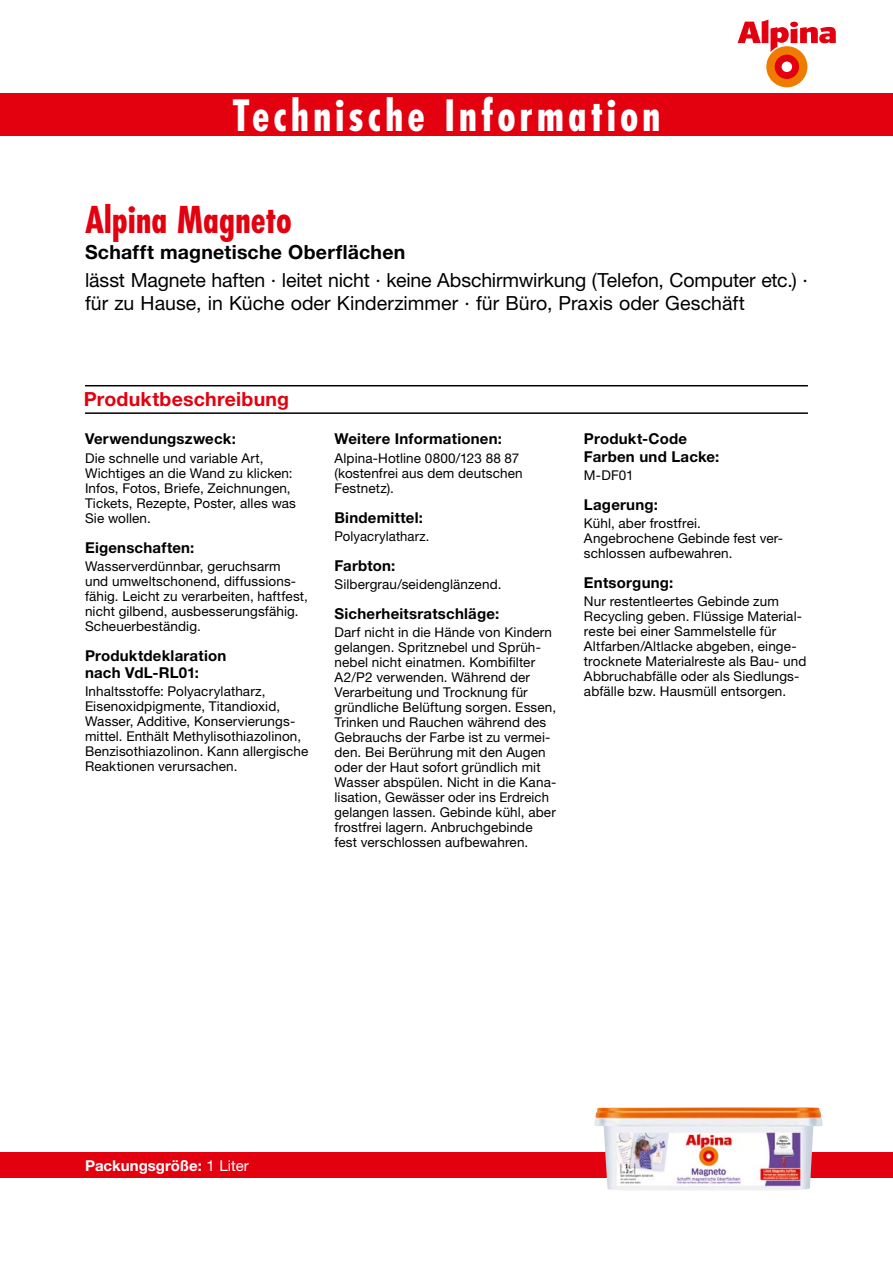
<style>
.page{position:relative;width:893px;height:1263px;background:#fff}
.page>*{position:absolute;margin:0;border:0;box-sizing:border-box;transform-origin:0 0}
.t1{font:700 condensed 42px "Futura Std";letter-spacing:.095em;color:#fff}
.t2{font:700 condensed 36px "Futura LT";letter-spacing:.005em;color:#e3000f}
.t3{font:19.5px/22.5px "Helvetica Neue LT Std";letter-spacing:-.005em;color:#000}
.t4{font:700 19.5px "Helvetica Neue LT Std";letter-spacing:.01em;color:#000}
.t5{font:700 19.5px "Helvetica Neue LT Std";letter-spacing:.01em;color:#e3000f}
.t6{font:700 15px/17.2px "Helvetica Neue LT Std";letter-spacing:.015em;color:#000}
.t7{font:700 15px "Helvetica Neue LT Std";color:#fff}
.t8{font:13.5px/15px "Helvetica Neue LT Std";letter-spacing:.01em;color:#000}
.s1{font-weight:400}
</style>
<div class="page">
<div style="left:0;top:1152px;width:893px;height:26px;background:#e3000f"></div>
<div style="left:0;top:94px;width:893px;height:42px;background:#e3000f"></div>
<hr style="left:85px;top:385px;width:723px;height:1px;background:#000">
<hr style="left:85px;top:412px;width:723px;height:2px;background:#000">
<div style="left:766px;top:46px;width:41px;height:41px;background:#ef7c00;border-radius:50%"></div>
<div style="left:775px;top:55px;width:24px;height:24px;background:#e3000f;border-radius:50%"></div>
<div style="left:782px;top:62px;width:10px;height:10px;background:#fff;border-radius:50%"></div>
<svg style="left:738px;top:19px;width:98px;height:33px"></svg>
<img style="left:594px;top:1107px;width:229px;height:83px">
<h1 class="t1" style="left:233px;top:90px;width:429px">Technische Information</h1>
<h2 class="t2" style="left:85px;top:197px;width:208px">Alpina Magneto</h2>
<h3 class="t4" style="left:85px;top:240px;width:322px">Schafft magnetische Oberflächen</h3>
<h3 class="t3" style="left:85px;top:269px;width:724px">lässt Magnete haften · leitet nicht · keine Abschirmwirkung (Telefon, Computer etc.) · für zu Hause, in Küche oder Kinderzimmer · für Büro, Praxis oder Geschäft</h3>
<h3 class="t5" style="left:84px;top:387px;width:207px">Produktbeschreibung</h3>
<p class="t6" style="left:85px;top:430px;width:152px">Verwendungszweck:</p>
<p class="t8" style="left:85px;top:450px;width:212px">Die schnelle und variable Art,<br>Wichtiges an die Wand zu klicken:<br>Infos, Fotos, Briefe, Zeichnungen,<br>Tickets, Rezepte, Poster, alles was<br>Sie wollen.</p>
<p class="t6" style="left:85px;top:538px;width:111px">Eigenschaften:</p>
<p class="t8" style="left:85px;top:558px;width:224px">Wasserverdünnbar, geruchsarm<br>und umweltschonend, diffussions&shy;fähig. Leicht zu verarbeiten, haftfest, nicht gilbend, ausbesserungsfähig.<br>Scheuerbeständig.</p>
<p class="t6" style="left:85px;top:646px;width:143px">Produktdeklaration nach VdL-RL01:</p>
<p class="t8" style="left:85px;top:684px;width:225px">Inhaltsstoffe: Polyacrylatharz, Eisenoxidpigmente, Titandioxid, Wasser, Additive, Konservierungs&shy;mittel. Enthält Methylisothiazolinon, Benzisothiazolinon. Kann allergische Reaktionen verursachen.</p>
<p class="t6" style="left:334px;top:430px;width:169px">Weitere Informationen:</p>
<p class="t8" style="left:334px;top:450px;width:190px">Alpina-Hotline 0800/123 88 87 (kostenfrei aus dem deutschen<br>Festnetz).</p>
<p class="t6" style="left:334px;top:508px;width:90px">Bindemittel:</p>
<p class="t8" style="left:334px;top:528px;width:96px">Polyacrylatharz.</p>
<p class="t6" style="left:334px;top:556px;width:62px">Farbton:</p>
<p class="t8" style="left:334px;top:577px;width:168px">Silbergrau/seidenglänzend.</p>
<p class="t6" style="left:334px;top:605px;width:166px">Sicherheitsratschläge:</p>
<p class="t8" style="left:334px;top:625px;width:223px">Darf nicht in die Hände von Kindern gelangen. Spritznebel und Sprüh&shy;nebel nicht einatmen. Kombifilter A2/P2 verwenden. Während der Verarbeitung und Trocknung für gründliche Belüftung sorgen. Essen, Trinken und Rauchen während des Gebrauchs der Farbe ist zu vermei&shy;den. Bei Berührung mit den Augen oder der Haut sofort gründlich mit Wasser abspülen. Nicht in die Kana&shy;lisation, Gewässer oder ins Erdreich gelangen lassen. Gebinde kühl, aber frostfrei lagern. Anbruchgebinde fest verschlossen aufbewahren.</p>
<p class="t6" style="left:584px;top:430px;width:137px">Produkt-Code<br>Farben und Lacke:</p>
<p class="t8" style="left:584px;top:467px;width:51px">M-DF01</p>
<p class="t6" style="left:584px;top:496px;width:75px">Lagerung:</p>
<p class="t8" style="left:584px;top:516px;width:201px">Kühl, aber frostfrei.<br>Angebrochene Gebinde fest ver&shy;schlossen aufbewahren.</p>
<p class="t6" style="left:584px;top:574px;width:91px">Entsorgung:</p>
<p class="t8" style="left:584px;top:594px;width:224px">Nur restentleertes Gebinde zum Recycling geben. Flüssige Material--- reste bei einer Sammelstelle für Altfarben/Altlacke abgeben, einge&shy;trocknete Materialreste als Bau- und Abbruchabfälle oder als Siedlungs&shy;abfälle bzw. Hausmüll entsorgen.</p>
<p class="t7" style="left:85px;top:1156px;width:165px">Packungsgröße: <span class="s1">1 Liter</span></p>
</div>
